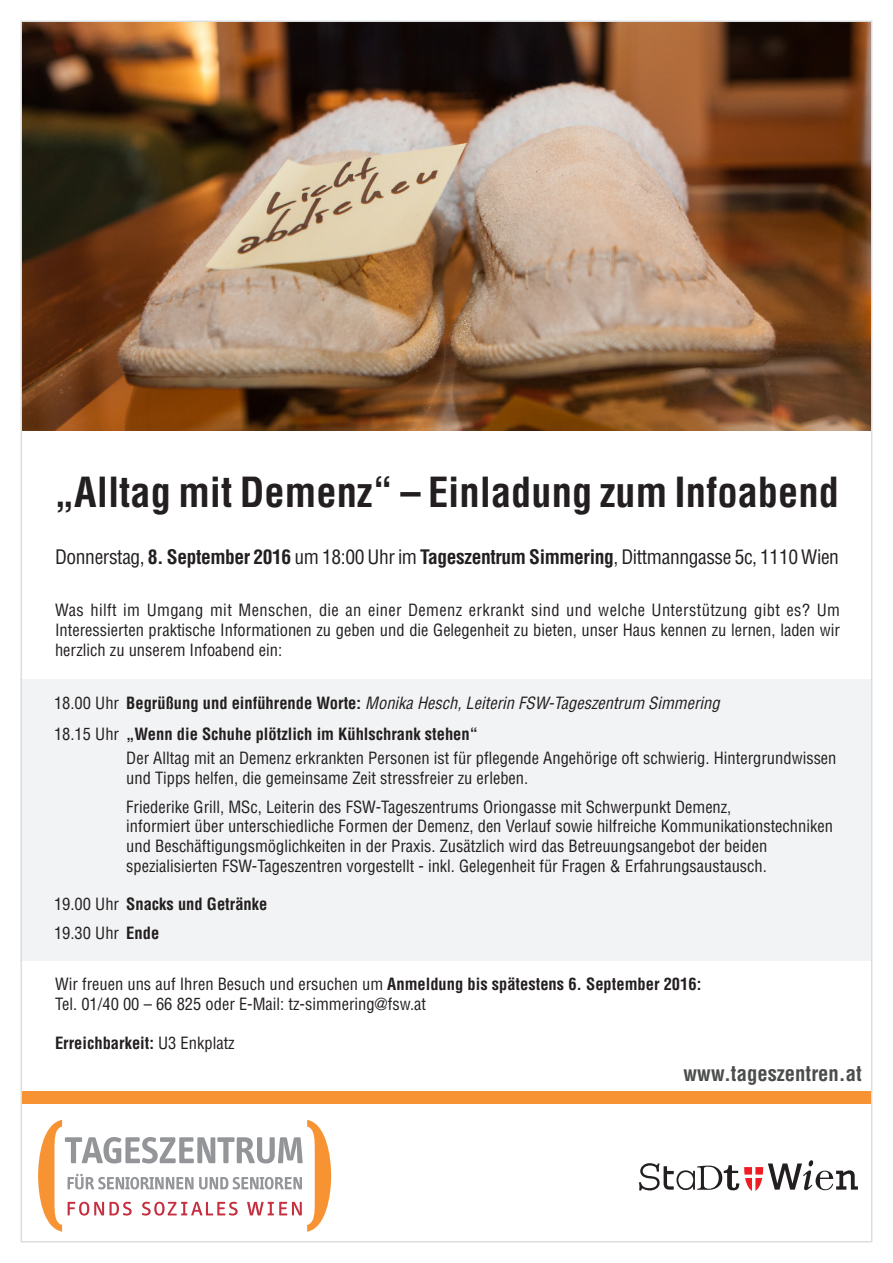
<style>
.page{position:relative;width:893px;height:1263px;background:#fff}
.page>*{position:absolute;margin:0;border:0;box-sizing:border-box;transform-origin:0 0}
.t1{font:700 condensed 40.5px "Helvetica LT Std";color:#231f20}
.t2{font:700 condensed 20.7px "Helvetica LT Std";color:#4b4c4d}
.t3{font:condensed 19.5px "Helvetica LT Std";letter-spacing:-.02em;color:#231f20}
.t4{font:condensed 16.5px/19.8px "Helvetica LT Std";color:#231f20}
.t5{font:700 condensed 16.5px/31.2px "Helvetica LT Std";color:#231f20}
.s1{font-weight:700}
.s2{font-weight:400}
.s3{font-weight:400;font-style:italic}
</style>
<div class="page">
<div style="left:21px;top:1091px;width:851px;height:12px;background:#f79332"></div>
<div style="left:21px;top:679px;width:851px;height:282px;background:#f2f3f4"></div>
<svg style="left:639px;top:1160px;width:219px;height:31px"></svg>
<svg style="left:38px;top:1120px;width:293px;height:112px"></svg>
<img style="left:24px;top:24px;width:845px;height:407px">
<h1 class="t1" style="left:54px;top:467px;width:786px">„Alltag mit Demenz“ – Einladung zum Infoabend</h1>
<p class="t3" style="left:55px;top:545px;width:785px">Donnerstag, <span class="s1">8. September 2016</span> um 18:00 Uhr im <span class="s1">Tageszentrum Simmering</span>, Dittmanngasse 5c, 1110 Wien</p>
<p class="t4" style="left:55px;top:600px;width:786px;text-align:justify">Was hilft im Umgang mit Menschen, die an einer Demenz erkrankt sind und welche Unterstützung gibt es? Um Interessierten praktische Informationen zu geben und die Gelegenheit zu bieten, unser Haus kennen zu lernen, laden wir herzlich zu unserem Infoabend ein:</p>
<p class="t5" style="left:54px;top:687px;width:667px"><span class="s2">18.00 Uhr</span> Begrüßung und einführende Worte: <span class="s3">Monika Hesch, Leiterin FSW-Tageszentrum Simmering<br></span><span class="s2">18.15 Uhr</span> „Wenn die Schuhe plötzlich im Kühlschrank stehen“</p>
<p class="t4" style="left:126px;top:748px;width:712px">Der Alltag mit an Demenz erkrankten Personen ist für pflegende Angehörige oft schwierig. Hintergrundwissen und Tipps helfen, die gemeinsame Zeit stressfreier zu erleben.</p>
<p class="t4" style="left:126px;top:796px;width:708px">Friederike Grill, MSc, Leiterin des FSW-Tageszentrums Oriongasse mit Schwerpunkt Demenz,<br>informiert über unterschiedliche Formen der Demenz, den Verlauf sowie hilfreiche Kommunikationstechniken und Beschäftigungsmöglichkeiten in der Praxis. Zusätzlich wird das Betreuungsangebot der beiden spezialisierten FSW-Tageszentren vorgestellt - inkl. Gelegenheit für Fragen &amp; Erfahrungsaustausch.</p>
<p class="t5" style="left:54px;top:890px;width:215px;line-height:28.3px"><span class="s2">19.00 Uhr</span> Snacks und Getränke<br><span class="s2">19.30 Uhr</span> Ende</p>
<p class="t4" style="left:55px;top:974px;width:648px">Wir freuen uns auf Ihren Besuch und ersuchen um <span class="s1">Anmeldung bis spätestens 6. September 2016:<br></span>Tel. 01/40 00 – 66 825 oder E-Mail: tz-simmering@fsw.at</p>
<p class="t5" style="left:55px;top:1028px;width:181px">Erreichbarkeit: <span class="s2">U3 Enkplatz</span></p>
<p class="t2" style="left:683px;top:1061px;width:180px">www.tageszentren.at</p>
</div>
